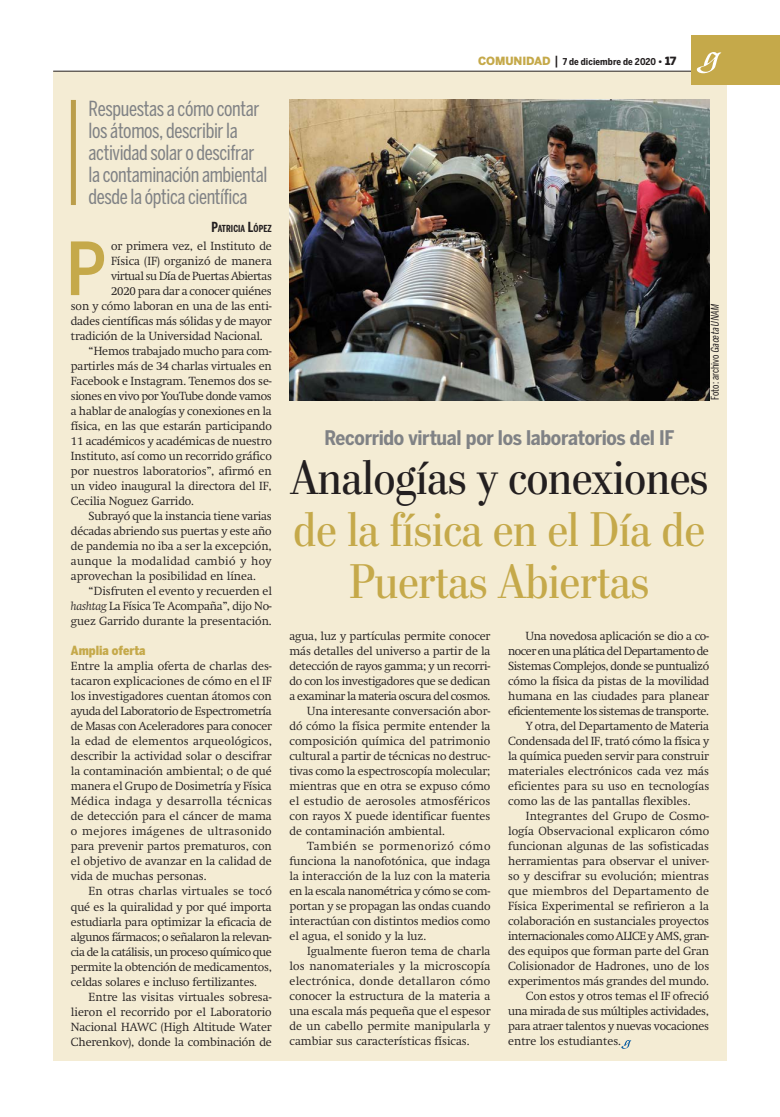
<style>
.page{position:relative;width:780px;height:1117px;background:#fff}
.page>*{position:absolute;margin:0;border:0;box-sizing:border-box;transform-origin:0 0}
._3_0_Tex_Cap_4_COLOR{font:500 72.38px "Benton Sans Cond";color:#c5a94a}
._1_0_Cabeza_Principa{font:48.75px/52.1px "Stilson";color:#c5a94a;text-align:center}
._2_0_Sumario{font:20.62px/21.9px "Benton Sans Comp";letter-spacing:-.02em;color:#808285}
._0_0_Balazo{font:700 20px "Benton Sans Cond";letter-spacing:-.015em;color:#808285}
._3_0_Descanso{font:900 12.5px "Benton Sans Cond";color:#c5a94a}
._3_0_Texto{font:300 11.62px/15px "Swift";letter-spacing:-.01em;color:#231f20;text-align:justify}
._3_0_Tex_s_sangria{font:300 11.62px/15px "Swift";color:#231f20;text-align:justify}
._3_0_Tex_Cap_4_COLOR-2{font:300 11.62px "Swift";letter-spacing:-.01em;color:#231f20}
._3_0_Tex_Cap_4_COLOR-3{font:300 11.62px "Swift";letter-spacing:-.03em;color:#231f20}
._4_0_Crédito_de_foto{font:10.62px "Benton Sans Comp";color:#231f20}
._4_0_Crédito_nota{font:700 9.62px "Benton Sans Comp";letter-spacing:.01em;color:#231f20}
.t1{font:700 9.38px "Benton Sans Cond";letter-spacing:.01em;color:#231f20}
.s1{font-size:13.75px}
.s2{font-style:italic}
.s3{font-family:"Benton Sans";font-weight:900;font-size:11.25px;color:#c5a94a}
.s4{font-weight:500;font-size:12.5px}
.s5{font-family:"Benton Sans";font-weight:900}
.s6{font-family:"Benton Sans";font-weight:900;font-size:11.25px}
.s7{color:#231f20}
</style>
<div class="page">
<div style="left:53px;top:71px;width:673px;height:989px;background:#f4ecd4"></div>
<div style="left:71px;top:100px;width:5px;height:105px;background:#bb9e4b"></div>
<svg style="left:621px;top:1040px;width:10px;height:8px"></svg>
<img style="left:289px;top:100px;width:420px;height:300px">
<hr style="left:53px;top:71px;width:673px;height:1px;background:#231f20">
<div style="left:691px;top:35px;width:89px;height:50px;background:#c5a94a"></div>
<svg style="left:696px;top:52px;width:26px;height:21px"></svg>
<p class="_2_0_Sumario" style="left:89px;top:98px;width:180px">Respuestas a cómo contar los átomos, describir la actividad solar o descifrar la contaminación ambiental desde la óptica científica</p>
<p class="_4_0_Crédito_nota" style="left:211px;top:223px;width:62px"><span class="s1">P</span>ATRICIA <span class="s1">L</span>ÓPEZ</p>
<p class="_3_0_Tex_Cap_4_COLOR" style="left:66px;top:226px;width:42px">P</p>
<p class="_3_0_Tex_Cap_4_COLOR-2" style="left:111px;top:239px;width:162px">or primera vez, el Instituto de</p>
<p class="_3_0_Tex_Cap_4_COLOR-2" style="left:111px;top:254px;width:162px">Física (IF) organizó de manera</p>
<p class="_3_0_Tex_Cap_4_COLOR-3" style="left:111px;top:269px;width:162px">virtual su Día de Puertas Abiertas</p>
<p class="_3_0_Tex_Cap_4_COLOR-2" style="left:111px;top:284px;width:162px">2020 para dar a conocer quiénes</p>
<p class="_3_0_Tex_Cap_4_COLOR-2" style="left:71px;top:299px;width:202px">son y cómo laboran en una de las enti-</p>
<p class="_3_0_Tex_Cap_4_COLOR-2" style="left:71px;top:314px;width:202px">dades científicas más sólidas y de mayor</p>
<p class="_3_0_Tex_Cap_4_COLOR-2" style="left:71px;top:329px;width:193px">tradición de la Universidad Nacional.</p>
<p class="_3_0_Texto" style="left:71px;top:343px;width:202px;text-indent:18px">“Hemos trabajado mucho para com&shy;partirles más de 34 charlas virtuales en Facebook e Instagram. Tenemos dos se&shy;siones en vivo por YouTube donde vamos a hablar de analogías y conexiones en la física, en las que estarán participando 11 académicos y académicas de nuestro Instituto, así como un recorrido gráfico por nuestros laboratorios”, afirmó en un video inaugural la directora del IF, Cecilia Noguez Garrido.</p>
<p class="_3_0_Texto" style="left:71px;top:508px;width:202px;text-indent:18px">Subrayó que la instancia tiene varias décadas abriendo sus puertas y este año de pandemia no iba a ser la excepción, aunque la modalidad cambió y hoy aprovechan la posibilidad en línea.</p>
<p class="_3_0_Texto" style="left:71px;top:583px;width:202px;text-indent:18px">“Disfruten el evento y recuerden el <span class="s2">hashtag</span> La Física Te Acompaña”, dijo No&shy;guez Garrido durante la presentación.</p>
<p class="_3_0_Descanso" style="left:71px;top:643px;width:76px">Amplia oferta</p>
<p class="_3_0_Tex_s_sangria" style="left:71px;top:658px;width:202px">Entre la amplia oferta de charlas des&shy;tacaron explicaciones de cómo en el IF los investigadores cuentan átomos con ayuda del Laboratorio de Espectrometría de Masas con Aceleradores para conocer la edad de elementos arqueológicos, describir la actividad solar o descifrar la contaminación ambiental; o de qué manera el Grupo de Dosimetría y Física Médica indaga y desarrolla técnicas de detección para el cáncer de mama o mejores imágenes de ultrasonido para prevenir partos prematuros, con el objetivo de avanzar en la calidad de vida de muchas personas.</p>
<p class="_3_0_Texto" style="left:71px;top:883px;width:202px;text-indent:18px">En otras charlas virtuales se tocó qué es la quiralidad y por qué importa estudiarla para optimizar la eficacia de algunos fármacos; o señalaron la relevan&shy;cia de la catálisis, un proceso químico que permite la obtención de medicamentos, celdas solares e incluso fertilizantes.</p>
<p class="_3_0_Texto" style="left:71px;top:988px;width:202px;text-indent:18px">Entre las visitas virtuales sobresa&shy;lieron el recorrido por el Laboratorio Nacional HAWC (High Altitude Water Cherenkov), donde la combinación de</p>
<p class="t1" style="left:478px;top:56px;width:200px"><span class="s3">COMUNIDAD</span> <span class="s4">|</span> 7 de diciembre de 2020 <span class="s5">•</span> <span class="s6">17</span></p>
<p class="_0_0_Balazo" style="left:324px;top:426px;width:351px">Recorrido virtual por los laboratorios del IF</p>
<p class="_4_0_Crédito_de_foto" style="left:708px;top:400px;width:99px;rotate:-90deg">Foto: archivo <span class="s2">Gaceta UNAM</span></p>
<p class="_1_0_Cabeza_Principa" style="left:290px;top:451px;width:419px"><span class="s7">Analogías y conexiones </span>de la física en el Día de<br>Puertas Abiertas</p>
<p class="_3_0_Texto" style="left:289px;top:628px;width:202px">agua, luz y partículas permite conocer más detalles del universo a partir de la detección de rayos gamma; y un recorri&shy;do con los investigadores que se dedican a examinar la materia oscura del cosmos.</p>
<p class="_3_0_Texto" style="left:289px;top:703px;width:202px;text-indent:18px">Una interesante conversación abor&shy;dó cómo la física permite entender la composición química del patrimonio cultural a partir de técnicas no destruc&shy;tivas como la espectroscopía molecular; mientras que en otra se expuso cómo el estudio de aerosoles atmosféricos con rayos X puede identificar fuentes de contaminación ambiental.</p>
<p class="_3_0_Texto" style="left:289px;top:838px;width:202px;text-indent:18px">También se pormenorizó cómo funciona la nanofotónica, que indaga la interacción de la luz con la materia en la escala nanométrica y cómo se com&shy;portan y se propagan las ondas cuando interactúan con distintos medios como el agua, el sonido y la luz.</p>
<p class="_3_0_Texto" style="left:289px;top:943px;width:202px;text-indent:18px">Igualmente fueron tema de charla los nanomateriales y la microscopía electrónica, donde detallaron cómo conocer la estructura de la materia a una escala más pequeña que el espesor de un cabello permite manipularla y cambiar sus características físicas.</p>
<p class="_3_0_Texto" style="left:508px;top:628px;width:202px;text-indent:18px">Una novedosa aplicación se dio a co&shy;nocer en una plática del Departamento de Sistemas Complejos, donde se puntualizó cómo la física da pistas de la movilidad humana en las ciudades para planear eficientemente los sistemas de transporte.</p>
<p class="_3_0_Texto" style="left:508px;top:718px;width:202px;text-indent:18px">Y otra, del Departamento de Materia Condensada del IF, trató cómo la física y la química pueden servir para construir materiales electrónicos cada vez más eficientes para su uso en tecnologías como las de las pantallas flexibles.</p>
<p class="_3_0_Texto" style="left:508px;top:808px;width:202px;text-indent:18px">Integrantes del Grupo de Cosmo&shy;logía Observacional explicaron cómo funcionan algunas de las sofisticadas herramientas para observar el univer&shy;so y descifrar su evolución; mientras que miembros del Departamento de Física Experimental se refirieron a la colaboración en sustanciales proyectos internacionales como ALICE y AMS, gran&shy;des equipos que forman parte del Gran Colisionador de Hadrones, uno de los experimentos más grandes del mundo.</p>
<p class="_3_0_Texto" style="left:508px;top:988px;width:202px;text-indent:18px">Con estos y otros temas el IF ofreció una mirada de sus múltiples actividades, para atraer talentos y nuevas vocaciones entre los estudiantes.</p>
</div>
